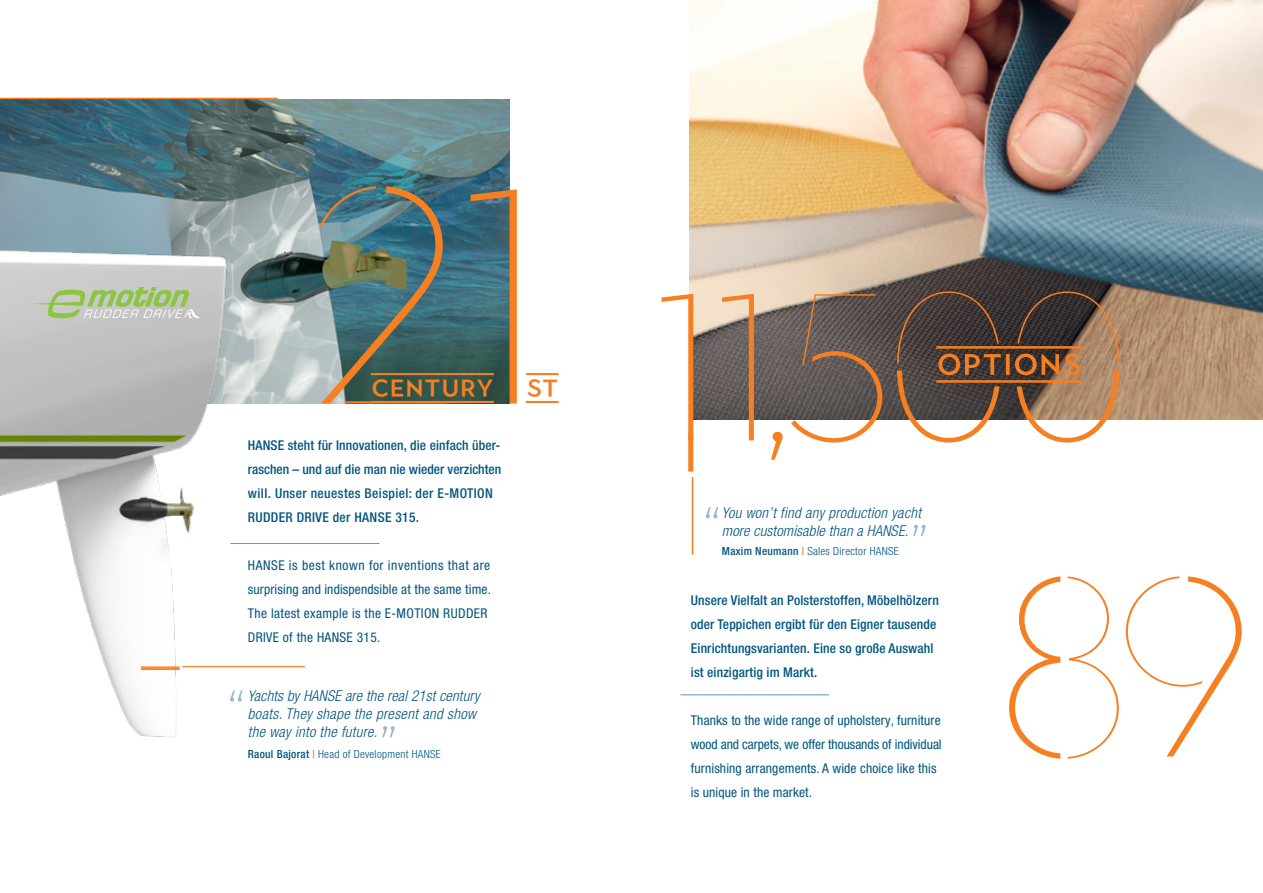
<style>
.page{position:relative;width:1263px;height:893px;background:#fff}
.page>*{position:absolute;margin:0;border:0;box-sizing:border-box;transform-origin:0 0}
.t1{font:305.1px "Town 40 Stencil Thin Mixed";color:#f57f21}
.t2{font:52.2px "Town 70 Accent Regular 2";color:#f57f21}
.t3{font:42.75px "Town 70 Accent Regular 2";color:#f57f21}
.Fliesstext{font:italic 300 condensed 15px/18px "Helvetica Neue LT Pro";letter-spacing:.02em;color:#00567e}
.Fliesstext-2{font:500 condensed 13.5px/24px "Helvetica Neue LT Pro";letter-spacing:.01em;color:#00567e}
.Fliesstext-3{font:condensed 13.5px/24px "Helvetica Neue LT Pro";letter-spacing:.01em;color:#00567e}
.Fliesstext-4{font:300 condensed 11.25px "Helvetica Neue LT Pro";letter-spacing:.025em;color:#00567e}
.s1{font-weight:500}
.s2{font-weight:500;color:#f57f21}
</style>
<div class="page">
<img style="left:690px;top:0;width:573px;height:419px">
<img style="left:0;top:99px;width:509px;height:304px">
<img style="left:0;top:180px;width:242px;height:558px">
<svg style="left:706px;top:507px;width:12px;height:11px"></svg>
<svg style="left:32px;top:287px;width:169px;height:31px;background:#b8c9a2"></svg>
<svg style="left:230px;top:690px;width:12px;height:12px"></svg>
<hr style="left:231px;top:543px;width:148px;height:1px;background:#6395b5">
<svg style="left:141px;top:666px;width:39px;height:4px"></svg>
<hr style="left:182px;top:666px;width:123px;height:1px;background:#f57f21">
<div style="left:688px;top:433px;width:5px;height:39px;background:#f57f21"></div>
<hr style="left:692px;top:477px;width:1px;height:78px;background:#f57f21">
<hr style="left:680px;top:694px;width:149px;height:1px;background:#6395b5">
<hr style="left:0;top:98px;width:278px;height:1px;background:#f57f21">
<svg style="left:661px;top:291px;width:458px;height:151px"></svg>
<svg style="left:771px;top:432px;width:12px;height:28px"></svg>
<svg style="left:382px;top:726px;width:13px;height:11px"></svg>
<svg style="left:913px;top:525px;width:13px;height:11px"></svg>
<svg style="left:1009px;top:576px;width:233px;height:183px"></svg>
<p class="t1" style="left:307px;top:124px;width:243px">21</p>
<p class="t3" style="left:371px;top:364px;width:124px">CENTURY</p>
<p class="t3" style="left:526px;top:364px;width:34px">ST</p>
<p class="Fliesstext-2" style="left:248px;top:433px;width:255px">HANSE steht für Innovationen, die einfach über&shy;raschen – und auf die man nie wieder verzichten will. Unser neuestes Beispiel: der E-MOTION RUDDER DRIVE der HANSE 315.</p>
<p class="Fliesstext-3" style="left:248px;top:553px;width:244px">HANSE is best known for inventions that are surprising and indispendsible at the same time.<br>The latest example is the E-MOTION RUDDER DRIVE of the HANSE 315.</p>
<p class="Fliesstext" style="left:248px;top:687px;width:233px">Yachts by HANSE are the real 21st century boats. They shape the present and show the way into the future.</p>
<p class="Fliesstext-4" style="left:248px;top:747px;width:194px"><span class="s1">Raoul Bajorat</span> <span class="s2">|</span> Head of Development HANSE</p>
<p class="t2" style="left:936px;top:334px;width:147px">OPTIONS</p>
<p class="Fliesstext" style="left:722px;top:503px;width:200px">You won’t find any production yacht more customisable than a HANSE.</p>
<p class="Fliesstext-4" style="left:722px;top:545px;width:178px"><span class="s1">Maxim Neumann</span> <span class="s2">|</span> Sales Director HANSE</p>
<p class="Fliesstext-2" style="left:691px;top:588px;width:249px">Unsere Vielfalt an Polsterstoffen, Möbelhölzern oder Teppichen ergibt für den Eigner tausende Einrichtungsvarianten. Eine so große Auswahl ist einzigartig im Markt.</p>
<p class="Fliesstext-3" style="left:691px;top:708px;width:252px">Thanks to the wide range of upholstery, furniture wood and carpets, we offer thousands of individual furnishing arrangements. A wide choice like this is unique in the market.</p>
</div>
